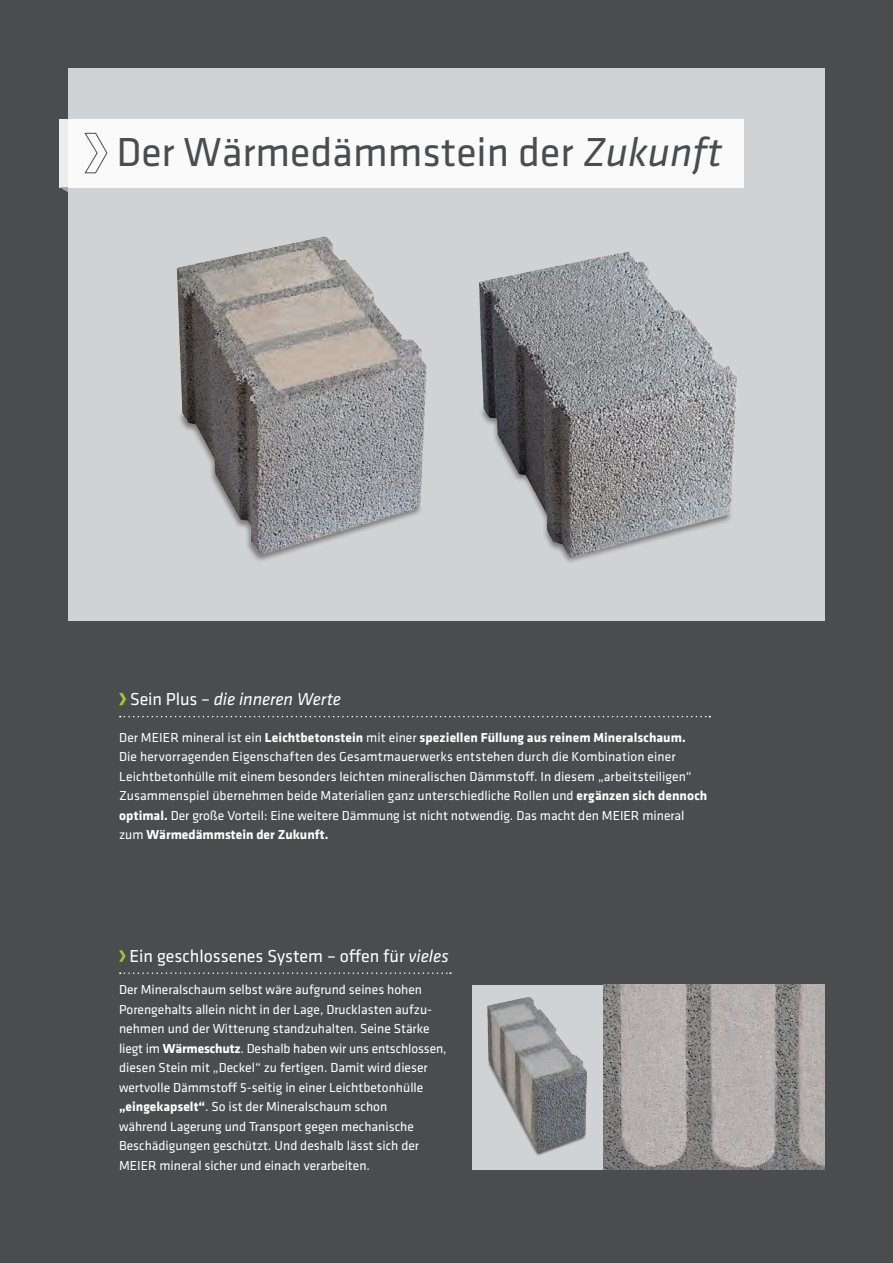
<style>
.page{position:relative;width:893px;height:1263px;background:#4b4c4d}
.page>*{position:absolute;margin:0;border:0;box-sizing:border-box;transform-origin:0 0}
.t1{font:42px "Klavika";color:#4b4c4d}
.t2{font:18px "Klavika";color:#fff}
.t3{font:italic 18px "Klavika";letter-spacing:-.01em;color:#fff}
.t4{font:13.5px/19.5px "Klavika";color:#fff}
.s1{font-style:italic}
.s2{font-style:normal}
.s3{font-weight:700}
</style>
<div class="page">
<svg style="left:120px;top:972px;width:331px;height:2px"></svg>
<svg style="left:119px;top:950px;width:7px;height:12px"></svg>
<div style="left:68px;top:68px;width:757px;height:553px;background:#d1d2d4"></div>
<img style="left:479px;top:251px;width:258px;height:311px">
<img style="left:176px;top:236px;width:251px;height:320px">
<div style="left:60px;top:119px;width:684px;height:68px;background:#fff"></div>
<svg style="left:60px;top:182px;width:8px;height:10px"></svg>
<svg style="left:84px;top:133px;width:24px;height:41px"></svg>
<svg style="left:120px;top:716px;width:590px;height:1px"></svg>
<svg style="left:119px;top:693px;width:7px;height:12px"></svg>
<div style="left:472px;top:985px;width:353px;height:185px;background:#d1d2d4"></div>
<img style="left:604px;top:985px;width:221px;height:185px">
<img style="left:487px;top:997px;width:100px;height:159px">
<p class="t1" style="left:116px;top:124px;width:608px">Der Wärmedämmstein der <span class="s1">Zukunft</span></p>
<p class="t3" style="left:130px;top:688px;width:213px"><span class="s2">Sein Plus –</span> die inneren Werte</p>
<p class="t4" style="left:119px;top:727px;width:590px">Der MEIER mineral ist ein <span class="s3">Leichtbetonstein</span> mit einer <span class="s3">speziellen Füllung aus reinem Mineralschaum.<br></span>Die hervorragenden Eigenschaften des Gesamtmauerwerks entstehen durch die Kombination einer Leichtbetonhülle mit einem besonders leichten mineralischen Dämmstoff. In diesem „arbeitsteiligen“ Zusammenspiel übernehmen beide Materialien ganz unterschiedliche Rollen und <span class="s3">ergänzen sich dennoch optimal.</span> Der große Vorteil: Eine weitere Dämmung ist nicht notwendig. Das macht den MEIER mineral zum <span class="s3">Wärmedämmstein der Zukunft.</span></p>
<p class="t2" style="left:129px;top:944px;width:321px">Ein geschlossenes System – offen für <span class="s1">vieles</span></p>
<p class="t4" style="left:119px;top:979px;width:329px">Der Mineralschaum selbst wäre aufgrund seines hohen Porengehalts allein nicht in der Lage, Drucklasten aufzu&shy;nehmen und der Witterung standzuhalten. Seine Stärke liegt im <span class="s3">Wärmeschutz</span>. Deshalb haben wir uns entschlossen, diesen Stein mit „Deckel“ zu fertigen. Damit wird dieser wertvolle Dämmstoff 5-seitig in einer Leichtbetonhülle <span class="s3">„eingekapselt“</span>. So ist der Mineralschaum schon<br>während Lagerung und Transport gegen mechanische Beschädigungen geschützt. Und deshalb lässt sich der MEIER mineral sicher und einach verarbeiten.</p>
</div>
